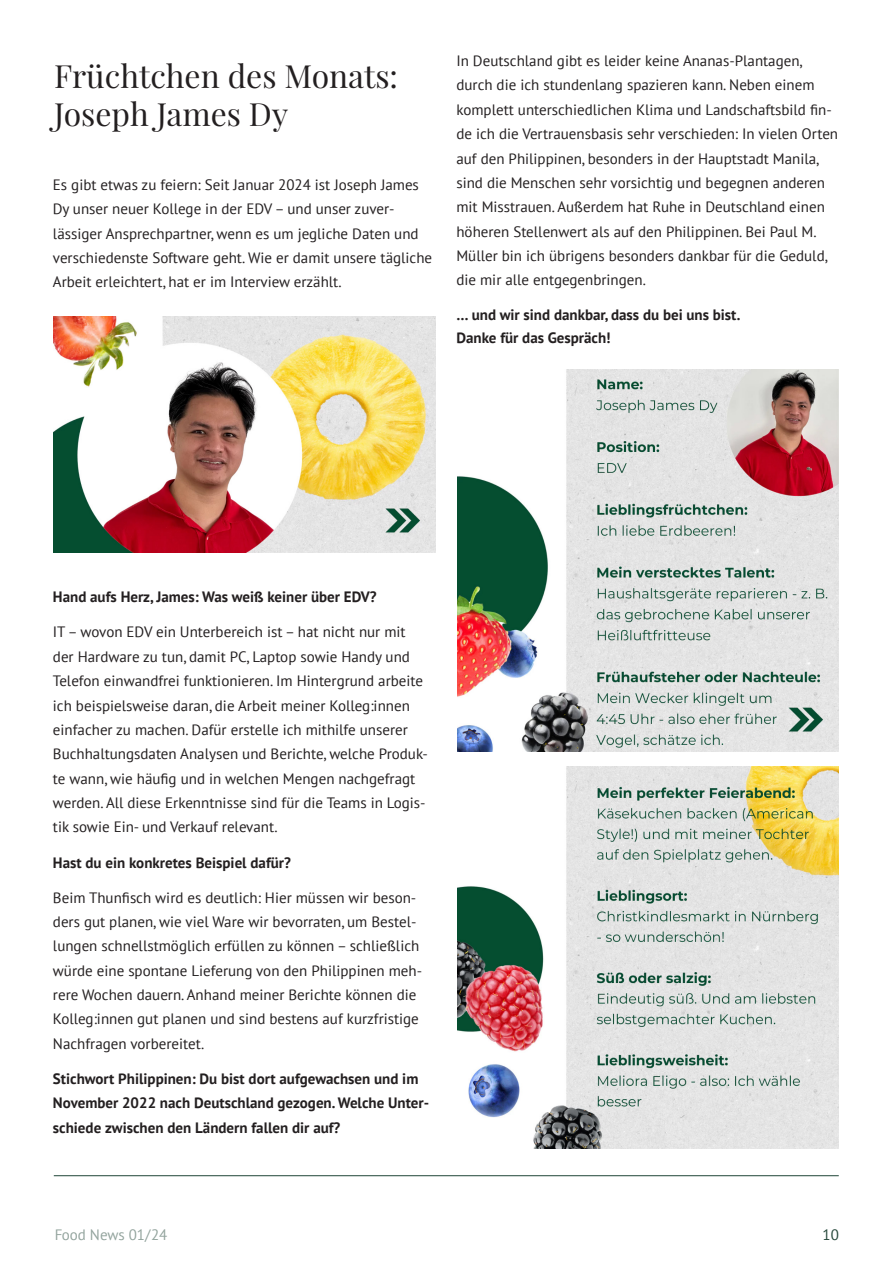
<style>
.page{position:relative;width:893px;height:1263px;background:#fff}
.page>*{position:absolute;margin:0;border:0;box-sizing:border-box;transform-origin:0 0}
.Überschrift{font:31.8px "Playfair Display";color:#231f20}
.Einleitung{font:15px/24.3px "PT Sans";color:#231f20}
.Einleitung-2{font:700 15px/24.3px "PT Sans";color:#231f20}
.t1{font:15px "PT Sans";color:#25473a}
</style>
<div class="page">
<img style="left:54px;top:316px;width:382px;height:236px">
<img style="left:457px;top:369px;width:382px;height:382px">
<img style="left:457px;top:766px;width:382px;height:382px">
<hr style="left:54px;top:1175px;width:785px;height:1px;background:#1f4638">
<p class="Überschrift" style="left:54px;top:56px;width:345px">Früchtchen des Monats:</p>
<p class="Überschrift" style="left:54px;top:95px;width:236px">Joseph James Dy</p>
<p class="Einleitung" style="left:53px;top:172px;width:381px">Es gibt etwas zu feiern: Seit Januar 2024 ist Joseph James Dy unser neuer Kollege in der EDV – und unser zuver&shy;lässiger Ansprechpartner, wenn es um jegliche Daten und verschiedenste Software geht. Wie er damit unsere tägliche Arbeit erleichtert, hat er im Interview erzählt.</p>
<p class="Einleitung" style="left:456px;top:48px;width:383px">In Deutschland gibt es leider keine Ananas-Plantagen, durch die ich stundenlang spazieren kann. Neben einem komplett unterschiedlichen Klima und Landschaftsbild fin&shy;de ich die Vertrauensbasis sehr verschieden: In vielen Orten auf den Philippinen, besonders in der Hauptstadt Manila, sind die Menschen sehr vorsichtig und begegnen anderen mit Misstrauen. Außerdem hat Ruhe in Deutschland einen höheren Stellenwert als auf den Philippinen. Bei Paul M.<br>Müller bin ich übrigens besonders dankbar für die Geduld, die mir alle entgegenbringen.</p>
<p class="Einleitung-2" style="left:456px;top:303px;width:285px">… und wir sind dankbar, dass du bei uns bist.</p>
<p class="Einleitung-2" style="left:456px;top:325px;width:156px">Danke für das Gespräch!</p>
<p class="Einleitung-2" style="left:53px;top:585px;width:325px">Hand aufs Herz, James: Was weiß keiner über EDV?</p>
<p class="Einleitung" style="left:53px;top:620px;width:376px">IT – wovon EDV ein Unterbereich ist – hat nicht nur mit der Hardware zu tun, damit PC, Laptop sowie Handy und Telefon einwandfrei funktionieren. Im Hintergrund arbeite ich beispielsweise daran, die Arbeit meiner Kolleg:innen einfacher zu machen. Dafür erstelle ich mithilfe unserer Buchhaltungsdaten Analysen und Berichte, welche Produk&shy;te wann, wie häufig und in welchen Mengen nachgefragt werden. All diese Erkenntnisse sind für die Teams in Logis&shy;tik sowie Ein- und Verkauf relevant.</p>
<p class="Einleitung-2" style="left:53px;top:850px;width:240px">Hast du ein konkretes Beispiel dafür?</p>
<p class="Einleitung" style="left:53px;top:885px;width:371px">Beim Thunfisch wird es deutlich: Hier müssen wir beson&shy;ders gut planen, wie viel Ware wir bevorraten, um Bestel&shy;lungen schnellstmöglich erfüllen zu können – schließlich würde eine spontane Lieferung von den Philippinen meh&shy;rere Wochen dauern. Anhand meiner Berichte können die Kolleg:innen gut planen und sind bestens auf kurzfristige Nachfragen vorbereitet.</p>
<p class="Einleitung-2" style="left:53px;top:1066px;width:378px">Stichwort Philippinen: Du bist dort aufgewachsen und im<br>November 2022 nach Deutschland gezogen. Welche Unter&shy;schiede zwischen den Ländern fallen dir auf?</p>
<p class="t1" style="left:54px;top:1225px;width:115px">Food News 01/24</p>
<p class="t1" style="left:823px;top:1225px;width:18px">10</p>
</div>
